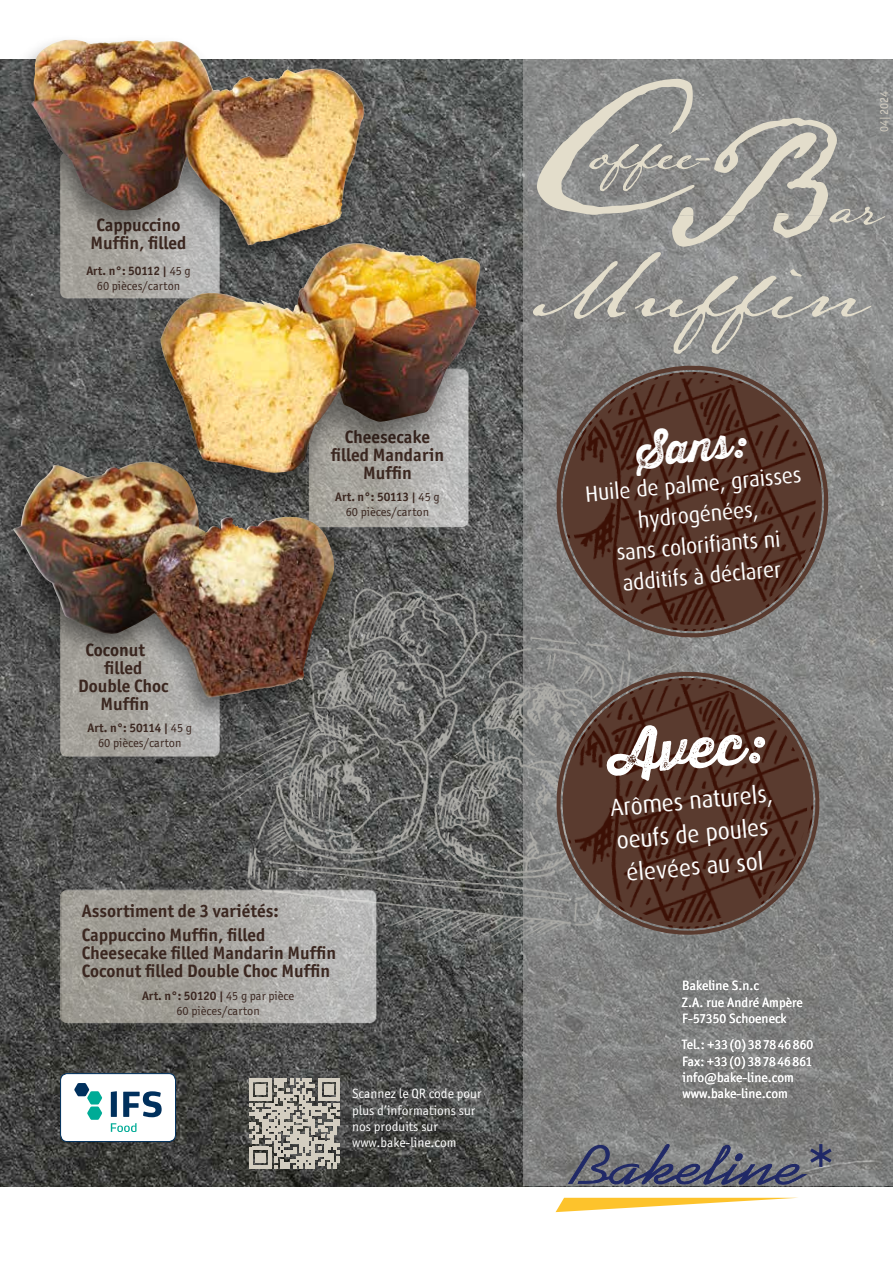
<style>
.page{position:relative;width:893px;height:1263px;background:#fff}
.page>*{position:absolute;margin:0;border:0;box-sizing:border-box;transform-origin:0 0}
.t1{font:55.95px "Thirsty Rough Bol Two";color:#fff}
.t2{font:41.85px "Thirsty Rough Bol Two";color:#fff}
.t3{font:24.15px/33px "Dax";color:#fff;scale:.95 1}
.t4{font:22.35px/30.8px "Dax";color:#fff;text-align:center;scale:.95 1}
.t5{font:700 18px/18px "Officina Sans ITC Std";color:#3b2720;text-align:center}
.t6{font:13.5px/16.2px "Officina Sans ITC Std";color:#fff}
.t7{font:12.3px/15px "Officina Sans ITC Std";color:#3b2720;text-align:center}
.t8{font:12px "Officina Sans ITC Std";color:#d3cdc0}
.s1{font-weight:700}
</style>
<div class="page">
<img style="left:0;top:60px;width:523px;height:1126px">
<svg style="left:523px;top:60px;width:369px;height:1126px;fill:#828382"></svg>
<hr style="left:892px;top:60px;width:1px;height:1126px;background:#000">
<img style="left:202px;top:570px;width:474px;height:385px">
<svg style="left:891px;top:727px;width:2px;height:346px"></svg>
<svg style="left:553px;top:362px;width:279px;height:279px"></svg>
<svg style="left:561px;top:371px;width:262px;height:261px"></svg>
<svg style="left:553px;top:668px;width:270px;height:270px"></svg>
<svg style="left:561px;top:677px;width:254px;height:253px"></svg>
<svg style="left:556px;top:1198px;width:238px;height:14px"></svg>
<svg style="left:567px;top:1141px;width:268px;height:45px"></svg>
<svg style="left:250px;top:1079px;width:90px;height:89px"></svg>
<div style="left:61px;top:1073px;width:115px;height:68px;background:#fff;border-radius:7px"></div>
<div style="left:60px;top:1073px;width:116px;height:68px;border:1px solid #00305d;border-radius:7px"></div>
<svg style="left:111px;top:1091px;width:51px;height:26px"></svg>
<svg style="left:74px;top:1083px;width:28px;height:37px"></svg>
<svg style="left:111px;top:1123px;width:25px;height:9px"></svg>
<svg style="left:533px;top:79px;width:352px;height:275px"></svg>
<div style="left:301px;top:362px;width:188px;height:186px;background:#000;opacity:.13"></div>
<svg style="left:309px;top:369px;width:159px;height:158px"></svg>
<div style="left:53px;top:145px;width:187px;height:174px;background:#000;opacity:.13"></div>
<svg style="left:60px;top:153px;width:160px;height:145px"></svg>
<div style="left:53px;top:591px;width:187px;height:186px;background:#000;opacity:.13"></div>
<svg style="left:60px;top:598px;width:160px;height:158px"></svg>
<div style="left:53px;top:883px;width:344px;height:161px;background:#000;opacity:.13"></div>
<svg style="left:60px;top:890px;width:316px;height:133px"></svg>
<div style="left:858px;top:71px;width:35px;height:82px;background:#fff;opacity:.32"></div>
<div style="left:10px;top:34px;width:367px;height:240px;background:#000;opacity:.45"></div>
<img style="left:30px;top:43px;width:306px;height:202px">
<div style="left:131px;top:235px;width:367px;height:277px;background:#000;opacity:.45"></div>
<img style="left:160px;top:243px;width:322px;height:231px">
<div style="left:0;top:455px;width:348px;height:272px;background:#000;opacity:.45"></div>
<img style="left:13px;top:464px;width:323px;height:234px">
<h3 class="t5" style="left:91px;top:216px;width:98px">Cappuccino<br>Muffin, filled</h3>
<p class="t7" style="left:86px;top:263px;width:106px"><span class="s1">Art. n°: 50112 |</span> 45 g<br>60 pièces/carton</p>
<h3 class="t5" style="left:86px;top:640px;width:61px">Coconut</h3>
<h3 class="t5" style="left:104px;top:658px;width:40px">filled</h3>
<h3 class="t5" style="left:78px;top:676px;width:92px">Double Choc</h3>
<h3 class="t5" style="left:100px;top:694px;width:50px">Muffin</h3>
<p class="t7" style="left:88px;top:720px;width:106px"><span class="s1">Art. n°: 50114 |</span> 45 g<br>60 pièces/carton</p>
<h3 class="t5" style="left:331px;top:427px;width:115px">Cheesecake filled Mandarin<br>Muffin</h3>
<p class="t7" style="left:335px;top:489px;width:106px"><span class="s1">Art. n°: 50113 |</span> 45 g<br>60 pièces/carton</p>
<h3 class="t5" style="left:82px;top:899px;width:198px;line-height:24px;text-align:left">Assortiment de 3 variétés:<br>Cappuccino Muffin, filled</h3>
<h3 class="t5" style="left:82px;top:944px;width:256px;text-align:left">Cheesecake filled Mandarin Muffin<br>Coconut filled Double Choc Muffin</h3>
<p class="t7" style="left:142px;top:988px;width:154px"><span class="s1">Art. n°: 50120 |</span> 45 g par pièce<br>60 pièces/carton</p>
<h2 class="t2" style="left:634px;top:420px;width:111px;rotate:-5deg">Sans:</h2>
<h3 class="t4" style="left:584px;top:479px;width:230px;rotate:-5deg">Huile de palme, graisses hydrogénées,<br>sans colorifiants ni additifs à déclarer</h3>
<h1 class="t1" style="left:606px;top:713px;width:157px;rotate:-5deg">Avec:</h1>
<h3 class="t3" style="left:609px;top:792px;width:173px;rotate:-5deg">Arômes naturels, oeufs de poules élevées au sol</h3>
<p class="t6" style="left:682px;top:977px;width:122px">Bakeline S.n.c<br>Z.A. rue André Ampère<br>F-57350 Schoeneck</p>
<p class="t6" style="left:682px;top:1037px;width:133px;text-align:justify">Tel.: +33 (0) 38 78 46 860<br>Fax: +33 (0) 38 78 46 861 info@bake-line.com</p>
<p class="t6" style="left:352px;top:1085px;width:131px">Scannez le QR code pour</p>
<p class="t6" style="left:682px;top:1085px;width:107px">www.bake-line.com</p>
<p class="t6" style="left:352px;top:1102px;width:125px">plus d’informations sur nos produits sur www.bake-line.com</p>
<p class="t8" style="left:877px;top:132px;width:42px;rotate:-90deg">04|2024</p>
</div>
